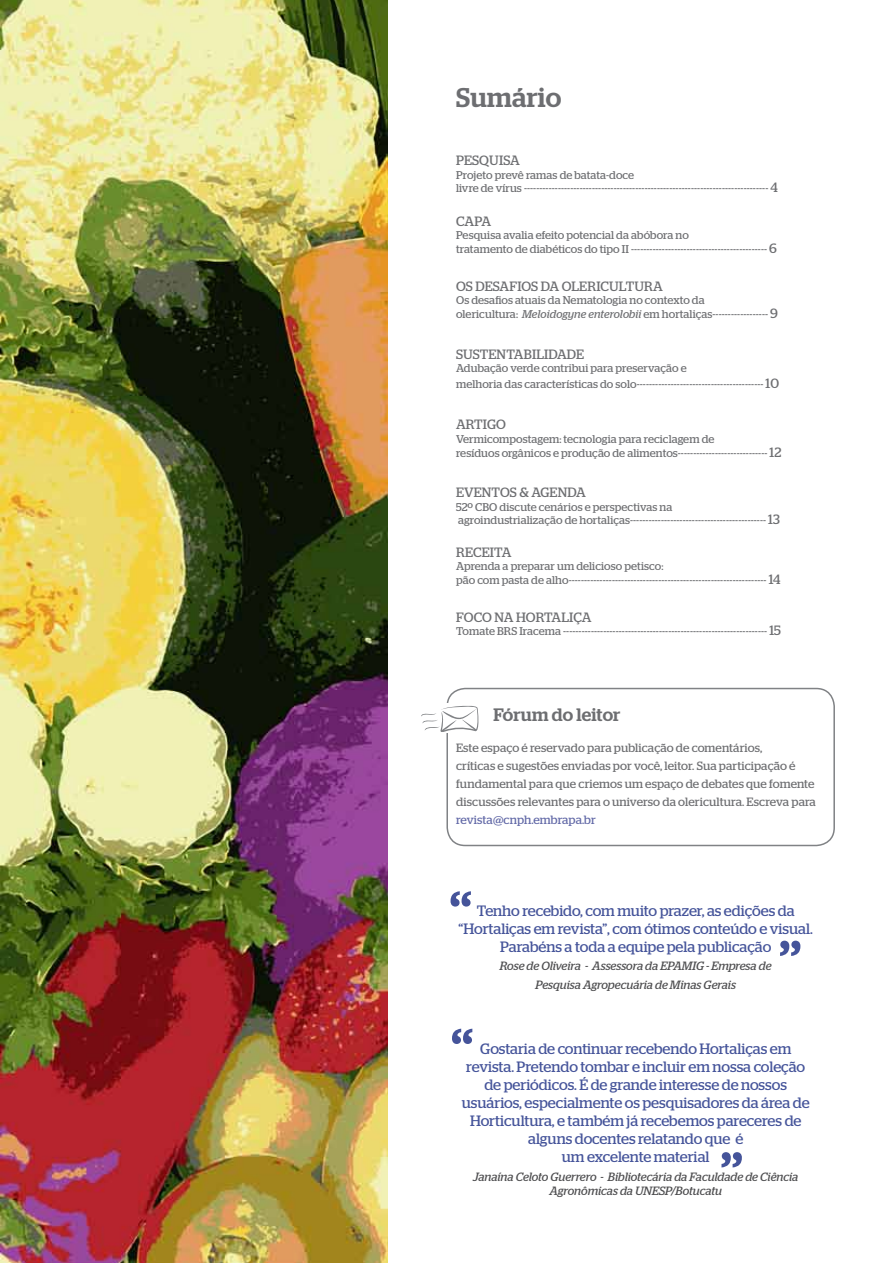
<style>
.page{position:relative;width:893px;height:1263px;background:#fff}
.page>*{position:absolute;margin:0;border:0;box-sizing:border-box;transform-origin:0 0}
.t1{font:72px "Stag";color:#45549a}
.t2{font:500 27px "Stag";letter-spacing:.01em;color:#6d6e71}
.t3{font:500 18px "Stag";letter-spacing:.005em;color:#6d6e71}
.t4{font:15px/18px "Stag";color:#45549a;text-align:center}
.t5{font:13.5px "Stag";letter-spacing:.01em;color:#6d6e71}
.t6{font:12px/18px "Stag";letter-spacing:.01em;color:#6d6e71}
.t7{font:italic 12px/18.6px "Stag";color:#4d4d4f;text-align:center}
.t8{font:12px "Stag";letter-spacing:.005em;color:#6269a7}
.t9{font:11.25px/13.5px "Stag";letter-spacing:.01em;color:#6d6e71}
.s1{font-size:13.5px}
.s2{font-style:italic}
</style>
<div class="page">
<div style="left:446px;top:688px;width:389px;height:158px;border:2px solid #808285;border-radius:18px"></div>
<div style="left:417px;top:703px;width:65px;height:30px;background:#fff"></div>
<svg style="left:421px;top:705px;width:58px;height:27px"></svg>
<img style="left:0;top:0;width:387px;height:1263px">
<h2 class="t2" style="left:456px;top:81px;width:107px">Sumário</h2>
<p class="t5" style="left:456px;top:153px;width:65px">PESQUISA</p>
<p class="t9" style="left:456px;top:168px;width:323px">Projeto prevê ramas de batata-doce<br>livre de vírus ------------------------------------------------------------------------------- <span class="s1">4</span></p>
<p class="t5" style="left:456px;top:213px;width:37px">CAPA</p>
<p class="t9" style="left:456px;top:229px;width:322px">Pesquisa avalia efeito potencial da abóbora no<br>tratamento de diabéticos do tipo II -------------------------------------------- <span class="s1">6</span></p>
<p class="t5" style="left:456px;top:278px;width:208px">OS DESAFIOS DA OLERICULTURA</p>
<p class="t9" style="left:456px;top:293px;width:323px">Os desafios atuais da Nematologia no contexto da<br>olericultura: <span class="s2">Meloidogyne enterolobii</span> em hortaliças------------------ <span class="s1">9</span></p>
<p class="t5" style="left:456px;top:346px;width:130px">SUSTENTABILIDADE</p>
<p class="t9" style="left:456px;top:360px;width:325px;line-height:16.2px">Adubação verde contribui para preservação e<br>melhoria das características do solo----------------------------------------- <span class="s1">10</span></p>
<p class="t5" style="left:456px;top:417px;width:52px">ARTIGO</p>
<p class="t9" style="left:456px;top:432px;width:327px">Vermicompostagem: tecnologia para reciclagem de<br>resíduos orgânicos e produção de alimentos----------------------------- <span class="s1">12</span></p>
<p class="t5" style="left:456px;top:484px;width:131px">EVENTOS &amp; AGENDA</p>
<p class="t9" style="left:456px;top:500px;width:325px">52º CBO discute cenários e perspectivas na<br>agroindustrialização de hortaliças-------------------------------------------- <span class="s1">13</span></p>
<p class="t5" style="left:456px;top:544px;width:57px">RECEITA</p>
<p class="t9" style="left:456px;top:559px;width:326px">Aprenda a preparar um delicioso petisco:<br>pão com pasta de alho---------------------------------------------------------------- <span class="s1">14</span></p>
<p class="t5" style="left:456px;top:609px;width:137px">FOCO NA HORTALIÇA</p>
<p class="t9" style="left:456px;top:624px;width:326px">Tomate BRS Iracema ------------------------------------------------------------------ <span class="s1">15</span></p>
<h3 class="t3" style="left:493px;top:704px;width:128px">Fórum do leitor</h3>
<p class="t6" style="left:456px;top:739px;width:361px">Este espaço é reservado para publicação de comentários,<br>críticas e sugestões enviadas por você, leitor. Sua participação é fundamental para que criemos um espaço de debates que fomente discussões relevantes para o universo da olericultura. Escreva para</p>
<p class="t8" style="left:456px;top:813px;width:141px">revista@cnph.embrapa.br</p>
<h1 class="t1" style="left:449px;top:875px;width:24px">“</h1>
<h3 class="t4" style="left:459px;top:901px;width:356px">Tenho recebido, com muito prazer, as edições da “Hortaliças em revista”, com ótimos conteúdo e visual.<br>Parabéns a toda a equipe pela publicação</h3>
<p class="t7" style="left:500px;top:956px;width:273px">Rose de Oliveira - Assessora da EPAMIG - Empresa de<br>Pesquisa Agropecuária de Minas Gerais</p>
<h1 class="t1" style="left:779px;top:924px;width:24px">”</h1>
<h1 class="t1" style="left:451px;top:1012px;width:24px">“</h1>
<p class="t4" style="left:462px;top:1040px;width:349px">Gostaria de continuar recebendo Hortaliças em revista. Pretendo tombar e incluir em nossa coleção de periódicos. É de grande interesse de nossos usuários, especialmente os pesquisadores da área de Horticultura, e também já recebemos pareceres de alguns docentes relatando que é<br>um excelente material</p>
<p class="t7" style="left:473px;top:1169px;width:327px;line-height:14.4px">Janaína Celoto Guerrero - Bibliotecária da Faculdade de Ciência<br>Agronômicas da UNESP/Botucatu</p>
<h1 class="t1" style="left:720px;top:1136px;width:24px">”</h1>
</div>
